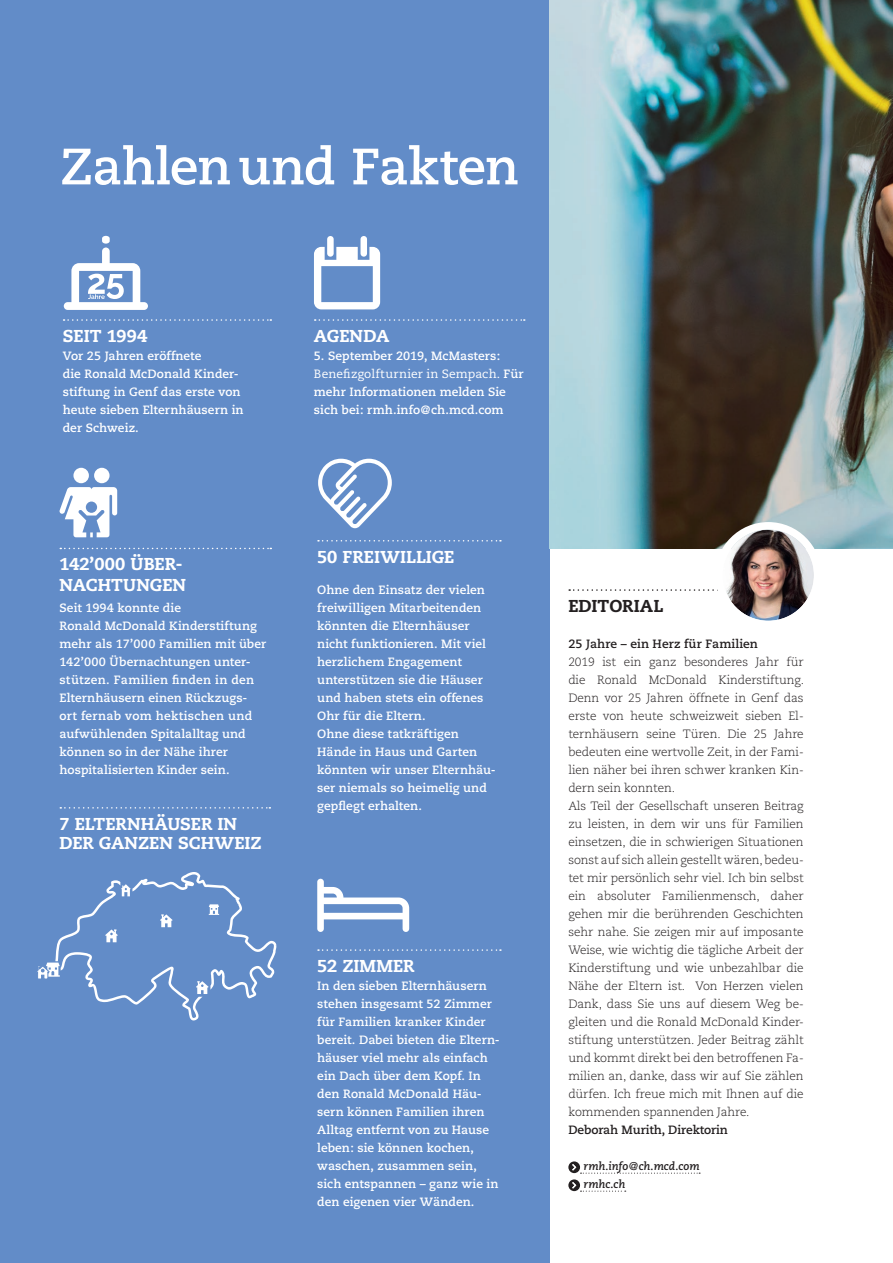
<style>
.page{position:relative;width:893px;height:1263px;background:#fff}
.page>*{position:absolute;margin:0;border:0;box-sizing:border-box;transform-origin:0 0}
.t1{font:700 51px "Caecilia";letter-spacing:-.015em;color:#fff}
.t2{font:800 17.25px/20.1px "Caecilia";color:#fff}
.t3{font:800 17.25px "Caecilia";letter-spacing:.005em;color:#231f20}
.t4{font:700 12px/18px "Caecilia";letter-spacing:.005em;color:#fff}
.t5{font:300 12px/18px "Caecilia";letter-spacing:-.01em;color:#231f20}
.t6{font:700 12px "Caecilia";letter-spacing:-.01em;color:#231f20}
.t7{font:italic 700 11.25px/18px "Caecilia";color:#231f20}
.s1{font-weight:400}
</style>
<div class="page">
<div style="left:0;top:0;width:549px;height:1263px;background:#628cc8"></div>
<img style="left:549px;top:0;width:344px;height:548px">
<svg style="left:64px;top:319px;width:207px;height:2px"></svg>
<svg style="left:318px;top:540px;width:183px;height:1px"></svg>
<svg style="left:315px;top:319px;width:210px;height:2px"></svg>
<svg style="left:318px;top:949px;width:183px;height:2px"></svg>
<svg style="left:318px;top:459px;width:74px;height:69px"></svg>
<svg style="left:60px;top:548px;width:211px;height:1px"></svg>
<svg style="left:314px;top:236px;width:66px;height:73px"></svg>
<svg style="left:37px;top:872px;width:239px;height:148px"></svg>
<div style="left:73px;top:468px;width:16px;height:15px;background:#fff;border-radius:50%"></div>
<div style="left:94px;top:468px;width:16px;height:15px;background:#fff;border-radius:50%"></div>
<svg style="left:59px;top:487px;width:58px;height:50px"></svg>
<svg style="left:569px;top:589px;width:145px;height:2px"></svg>
<svg style="left:568px;top:1161px;width:132px;height:31px"></svg>
<img style="left:723px;top:530px;width:91px;height:91px;border-radius:46px">
<div style="left:715px;top:522px;width:106px;height:106px;border:8px solid #fff;border-radius:50%"></div>
<svg style="left:317px;top:879px;width:92px;height:53px"></svg>
<svg style="left:60px;top:807px;width:210px;height:1px"></svg>
<svg style="left:64px;top:236px;width:84px;height:74px"></svg>
<h1 class="t1" style="left:60px;top:137px;width:460px">Zahlenund Fakten</h1>
<h2 class="t2" style="left:63px;top:326px;width:86px">SEIT 1994</h2>
<p class="t4" style="left:63px;top:347px;width:182px">Vor 25 Jahren eröffnete<br>die Ronald McDonald Kinder&shy;stiftung in Genf das erste von heute sieben Elternhäusern in der Schweiz.</p>
<h2 class="t2" style="left:314px;top:326px;width:77px">AGENDA</h2>
<p class="t4" style="left:314px;top:347px;width:211px">5. September 2019, McMasters:<br><span class="s1">Benefizgolfturnier in Sempach.</span> Für mehr Informationen melden Sie sich bei: rmh.info@ch.mcd.com</p>
<h2 class="t2" style="left:317px;top:547px;width:139px">50 FREIWILLIGE</h2>
<p class="t4" style="left:317px;top:581px;width:180px">Ohne den Einsatz der vielen freiwilligen Mitarbeitenden könnten die Elternhäuser nicht funktionieren. Mit viel herzlichem Engagement unterstützen sie die Häuser und haben stets ein offenes<br>Ohr für die Eltern.<br>Ohne diese tatkräftigen<br>Hände in Haus und Garten könnten wir unser Elternhäu&shy;ser niemals so heimelig und gepflegt erhalten.</p>
<h2 class="t2" style="left:60px;top:554px;width:128px">142’000 ÜBER-<br>NACHTUNGEN</h2>
<p class="t4" style="left:60px;top:599px;width:208px">Seit 1994 konnte die<br>Ronald McDonald Kinderstiftung mehr als 17’000 Familien mit über<br>142’000 Übernachtungen unter&shy;stützen. Familien finden in den<br>Elternhäusern einen Rückzugs&shy;ort fernab vom hektischen und aufwühlenden Spitalalltag und können so in der Nähe ihrer hospitalisierten Kinder sein.</p>
<h2 class="t3" style="left:568px;top:595px;width:96px">EDITORIAL</h2>
<p class="t6" style="left:568px;top:637px;width:191px">25 Jahre – ein Herz für Familien</p>
<p class="t5" style="left:568px;top:653px;width:237px">2019 ist ein ganz besonderes Jahr für die Ronald McDonald Kinderstiftung.<br>Denn vor 25 Jahren öffnete in Genf das erste von heute schweizweit sieben El&shy;ternhäusern seine Türen. Die 25 Jahre bedeuten eine wertvolle Zeit, in der Fami&shy;lien näher bei ihren schwer kranken Kin&shy;dern sein konnten.<br>Als Teil der Gesellschaft unseren Beitrag zu leisten, in dem wir uns für Familien einsetzen, die in schwierigen Situationen sonst auf sich allein gestellt wären, bedeu&shy;tet mir persönlich sehr viel. Ich bin selbst ein absoluter Familienmensch, daher gehen mir die berührenden Geschichten sehr nahe. Sie zeigen mir auf imposante Weise, wie wichtig die tägliche Arbeit der Kinderstiftung und wie unbezahlbar die Nähe der Eltern ist. Von Herzen vielen Dank, dass Sie uns auf diesem Weg be&shy;gleiten und die Ronald McDonald Kinder&shy;stiftung unterstützen. Jeder Beitrag zählt und kommt direkt bei den betroffenen Fa&shy;milien an, danke, dass wir auf Sie zählen dürfen. Ich freue mich mit Ihnen auf die kommenden spannenden Jahre.</p>
<p class="t6" style="left:568px;top:1123px;width:161px">Deborah Murith, Direktorin</p>
<p class="t7" style="left:583px;top:1157px;width:118px">rmh.info@ch.mcd.com rmhc.ch</p>
<h2 class="t2" style="left:60px;top:814px;width:204px;line-height:19.5px">7 ELTERNHÄUSER IN<br>DER GANZEN SCHWEIZ</h2>
<h2 class="t2" style="left:317px;top:956px;width:99px">52 ZIMMER</h2>
<p class="t4" style="left:317px;top:977px;width:184px">In den sieben Elternhäusern stehen insgesamt 52 Zimmer für Familien kranker Kinder bereit. Dabei bieten die Eltern&shy;häuser viel mehr als einfach ein Dach über dem Kopf. In den Ronald McDonald Häu&shy;sern können Familien ihren<br>Alltag entfernt von zu Hause leben: sie können kochen, waschen, zusammen sein, sich entspannen – ganz wie in den eigenen vier Wänden.</p>
</div>
